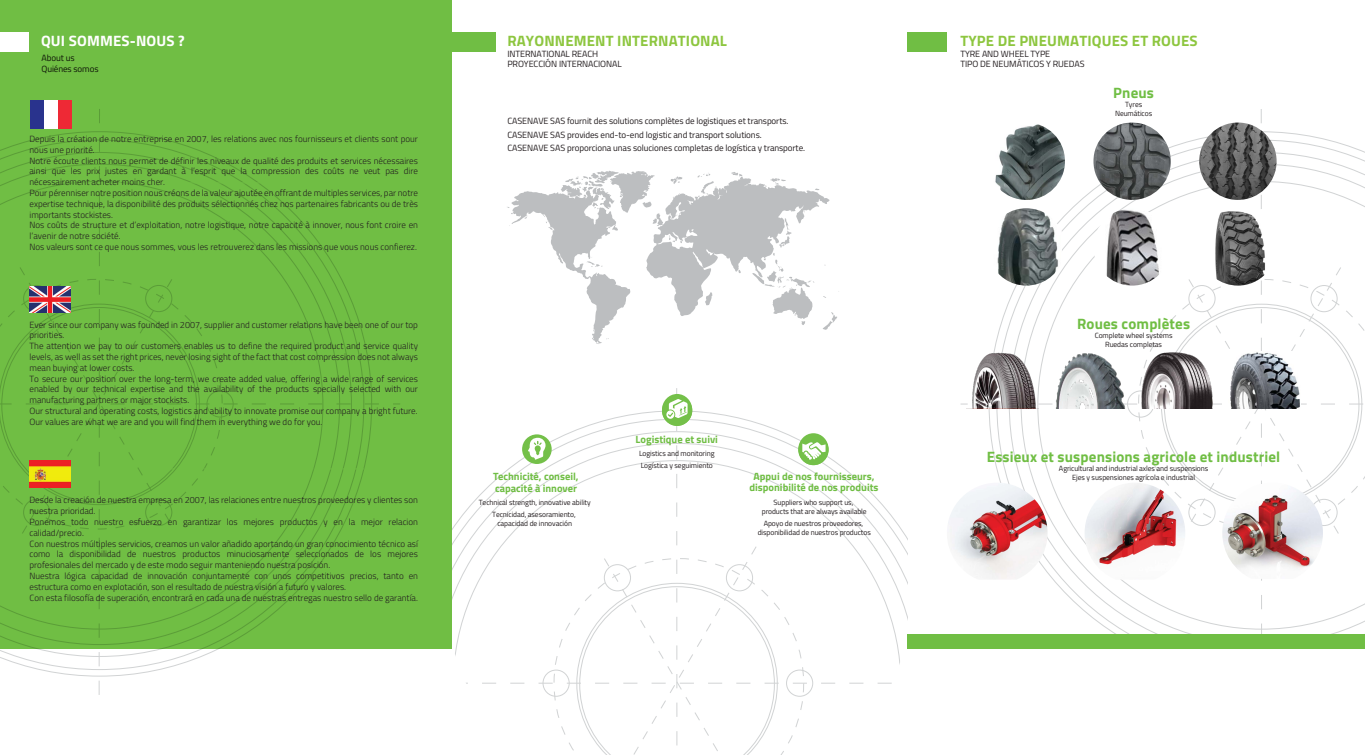
<style>
.page{position:relative;width:1365px;height:755px;background:#fff}
.page>*{position:absolute;margin:0;border:0;box-sizing:border-box;transform-origin:0 0}
.t1{font:700 15px "Titillium Web";letter-spacing:.01em;color:#70be44}
.t2{font:700 15px "Titillium Web";letter-spacing:.01em;color:#8dc63f}
.t3{font:700 15px "Titillium Web";letter-spacing:.01em;color:#fff}
.t4{font:700 10.5px/11.2px "Titillium Web";color:#70be44}
.t5{font:300 9px/10.8px "Titillium Web";color:#231f20}
.t6{font:9px/10.5px "Titillium Web";letter-spacing:-.01em;color:#231d1f}
.t7{font:7.5px/9px "Titillium Web";letter-spacing:-.01em;color:#231d1f;text-align:center}
</style>
<div class="page">
<svg style="left:988px;top:109px;width:377px;height:525px"></svg>
<div style="left:908px;top:634px;width:457px;height:14px;background:#70be44"></div>
<svg style="left:453px;top:389px;width:455px;height:259px"></svg>
<svg style="left:0;top:648px;width:350px;height:47px"></svg>
<div style="left:908px;top:32px;width:39px;height:20px;background:#70be44"></div>
<img style="left:1085px;top:482px;width:100px;height:97px">
<img style="left:1222px;top:482px;width:101px;height:97px">
<img style="left:948px;top:482px;width:99px;height:97px">
<svg style="left:350px;top:648px;width:659px;height:107px"></svg>
<svg style="left:507px;top:171px;width:332px;height:173px"></svg>
<div style="left:0;top:0;width:451px;height:648px;background:#70be44"></div>
<div style="left:0;top:32px;width:29px;height:20px;background:#fff"></div>
<div style="left:435px;top:32px;width:61px;height:20px;background:#70be44"></div>
<img style="left:30px;top:100px;width:41px;height:28px">
<img style="left:30px;top:460px;width:40px;height:28px">
<img style="left:30px;top:286px;width:40px;height:27px">
<img style="left:1093px;top:122px;width:78px;height:78px;border-radius:39px">
<img style="left:1199px;top:122px;width:77px;height:78px;border-radius:39px">
<img style="left:988px;top:122px;width:77px;height:78px;border-radius:39px">
<img style="left:1093px;top:208px;width:78px;height:78px;border-radius:39px">
<img style="left:1215px;top:211px;width:51px;height:75px">
<img style="left:991px;top:208px;width:71px;height:78px">
<img style="left:966px;top:348px;width:72px;height:61px">
<img style="left:1054px;top:349px;width:72px;height:60px">
<img style="left:1141px;top:351px;width:72px;height:58px">
<img style="left:1229px;top:351px;width:72px;height:57px">
<h1 class="t3" style="left:41px;top:30px;width:145px">QUI SOMMES-NOUS ?</h1>
<p class="t6" style="left:41px;top:52px;width:59px">About us<br>Quiénes somos</p>
<p class="t5" style="left:30px;top:133px;width:390px">Depuis la création de notre entreprise en 2007, les relations avec nos fournisseurs et clients sont pour nous une priorité.<br>Notre écoute clients nous permet de définir les niveaux de qualité des produits et services nécessaires ainsi que les prix justes en gardant à l’esprit que la compression des coûts ne veut pas dire nécessairement acheter moins cher.<br>Pour pérenniser notre position nous créons de la valeur ajoutée en offrant de multiples services, par notre expertise technique, la disponibilité des produits sélectionnés chez nos partenaires fabricants ou de très importants stockistes.<br>Nos coûts de structure et d’exploitation, notre logistique, notre capacité à innover, nous font croire en l’avenir de notre société.<br>Nos valeurs sont ce que nous sommes, vous les retrouverez dans les missions que vous nous confierez.</p>
<p class="t5" style="left:30px;top:318px;width:390px">Ever since our company was founded in 2007, supplier and customer relations have been one of our top priorities.<br>The attention we pay to our customers enables us to define the required product and service quality levels, as well as set the right prices, never losing sight of the fact that cost compression does not always mean buying at lower costs.<br>To secure our position over the long-term, we create added value, offering a wide range of services enabled by our technical expertise and the availability of the products specially selected with our manufacturing partners or major stockists.<br>Our structural and operating costs, logistics and ability to innovate promise our company a bright future.<br>Our values are what we are and you will find them in everything we do for you.</p>
<p class="t5" style="left:30px;top:494px;width:390px">Desde la creación de nuestra empresa en 2007, las relaciones entre nuestros proveedores y clientes son nuestra prioridad.<br>Ponemos todo nuestro esfuerzo en garantizar los mejores productos y en la mejor relacion calidad/precio.<br>Con nuestros múltiples servicios, creamos un valor añadido aportando un gran conocimiento técnico así como la disponibilidad de nuestros productos minuciosamente seleccionados de los mejores profesionales del mercado y de este modo seguir manteniendo nuestra posición.<br>Nuestra lógica capacidad de innovación conjuntamente con unos competitivos precios, tanto en estructura como en explotación, son el resultado de nuestra visión a futuro y valores.<br>Con esta filosofía de superación, encontrará en cada una de nuestras entregas nuestro sello de garantía.</p>
<h1 class="t2" style="left:507px;top:30px;width:221px">RAYONNEMENT INTERNATIONAL</h1>
<p class="t6" style="left:507px;top:48px;width:116px">INTERNATIONAL REACH<br>PROYECCIÓN INTERNACIONAL</p>
<p class="t6" style="left:507px;top:114px;width:299px;line-height:13.5px">CASENAVE SAS fournit des solutions complètes de logistiques et transports.<br>CASENAVE SAS provides end-to-end logistic and transport solutions.<br>CASENAVE SAS proporciona unas soluciones completas de logística y transporte.</p>
<p class="t4" style="left:636px;top:433px;width:84px">Logistique et suivi</p>
<p class="t7" style="left:639px;top:447px;width:77px;line-height:12px;text-align:left">Logistics and monitoring<br>Logística y seguimiento</p>
<p class="t4" style="left:493px;top:470px;width:87px">Technicité, conseil, capacité à innover</p>
<p class="t4" style="left:749px;top:470px;width:131px;text-align:center">Appui de nos fournisseurs, disponibilité de nos produits</p>
<p class="t7" style="left:479px;top:496px;width:114px;line-height:12px">Technical strength, innovative ability<br>Tecnicidad, asesoramiento,</p>
<p class="t7" style="left:497px;top:519px;width:76px">capacidad de innovación</p>
<p class="t7" style="left:762px;top:498px;width:106px">Suppliers who support us, products that are always available</p>
<p class="t7" style="left:758px;top:519px;width:115px">Apoyo de nuestros proveedores, disponibilidad de nuestros productos</p>
<h1 class="t2" style="left:960px;top:30px;width:239px">TYPE DE PNEUMATIQUES ET ROUES</h1>
<p class="t6" style="left:960px;top:48px;width:126px">TYRE AND WHEEL TYPE<br>TIPO DE NEUMÁTICOS Y RUEDAS</p>
<h1 class="t1" style="left:1113px;top:82px;width:42px">Pneus</h1>
<p class="t7" style="left:1115px;top:100px;width:39px">Tyres<br>Neumáticos</p>
<h1 class="t1" style="left:1077px;top:312px;width:115px">Roues complètes</h1>
<p class="t7" style="left:1095px;top:331px;width:79px">Complete wheel systems<br>Ruedas completas</p>
<h1 class="t1" style="left:987px;top:445px;width:295px">Essieux et suspensions agricole et industriel</h1>
<p class="t7" style="left:1059px;top:463px;width:151px">Agricultural and industrial axles and suspensions<br>Ejes y suspensiones agrícola e industrial</p>
</div>
